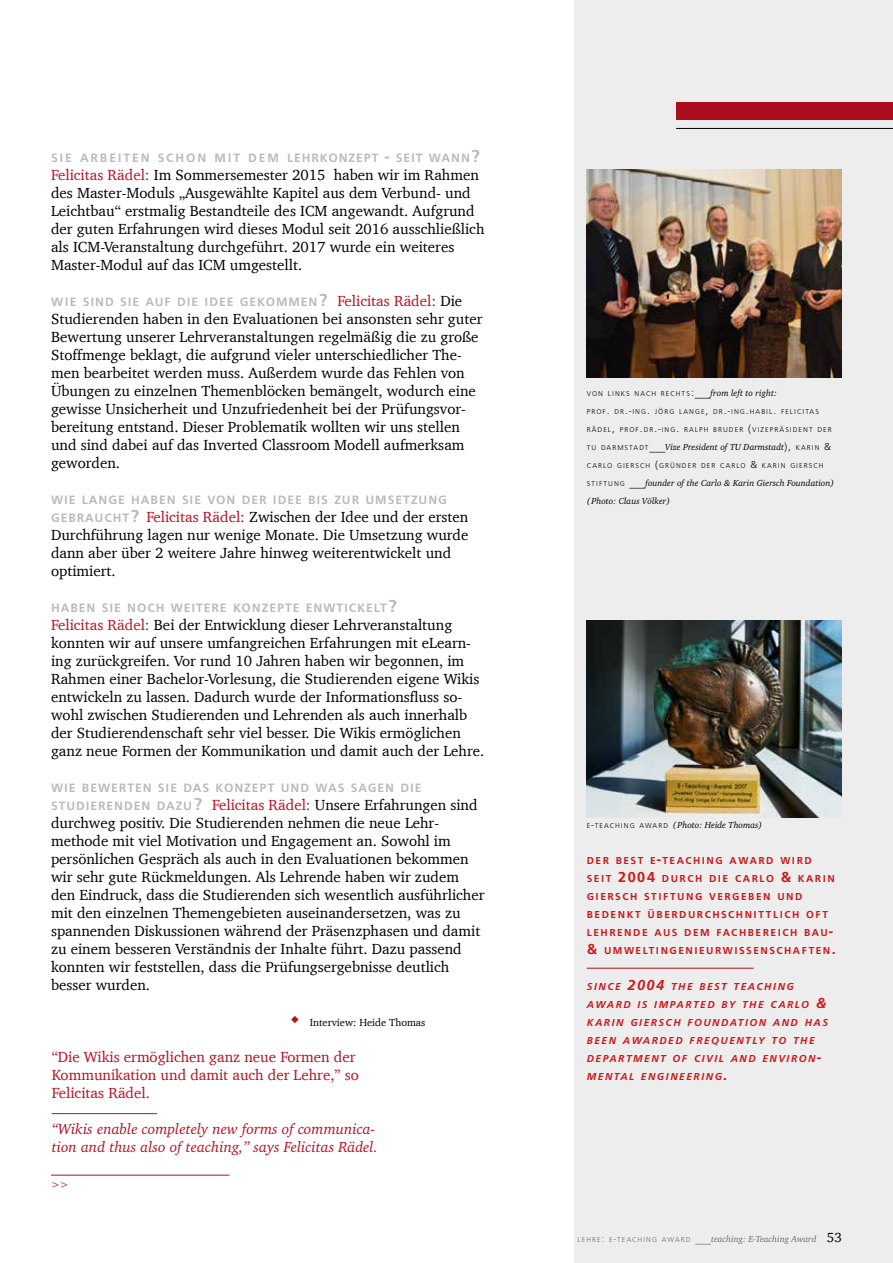
<style>
.page{position:relative;width:893px;height:1263px;background:#fff}
.page>*{position:absolute;margin:0;border:0;box-sizing:border-box;transform-origin:0 0}
.t1{font:15px/18px "Charter";color:#000}
.t2{font:15px/18px "Charter";color:#b90f22}
.t3{font:italic 15px/18px "Charter";color:#b90f22}
.t4{font:13.5px "Charter";color:#000}
.t5{font:500 12.6px "Front Page Pro";letter-spacing:.07em;color:#babbbb}
.t6{font:500 12.6px "Front Page Pro";letter-spacing:.135em;color:#babbbb}
.t7{font:500 10.5px/18px "Front Page Pro";letter-spacing:.145em;color:#cd171a}
.t8{font:italic 500 10.5px/18px "Front Page Pro";letter-spacing:.145em;color:#cd171a}
.t9{font:10.5px "Charter";color:#000}
.t10{font:10.5px "Charter";color:#b90f22}
.t11{font:italic 9px/18px "Charter";color:#000}
.t12{font:italic 9px "Charter";color:#6d6d6c}
.t13{font:300 7.35px "Front Page Pro";letter-spacing:.145em;color:#000}
.s1{font-size:18px}
.s2{color:#b90f22}
.s3{font-family:"Charter";font-weight:400;font-size:15px;color:#b90f22}
.s4{font-family:"Charter";font-weight:400;font-size:15px;color:#000}
.s5{font-family:"Front Page Pro";font-weight:500;font-size:12.6px;color:#babbbb}
.s6{font-family:"Front Page Pro";font-weight:500;font-size:18px;color:#babbbb}
.s7{font-size:10.5px}
.s8{font-family:"Charter";font-weight:400;font-style:italic;font-size:10.5px}
.s9{font-family:"Charter";font-weight:400;font-style:italic;font-size:9px}
.s10{font-family:"Front Page Pro";font-weight:300;font-style:normal;font-size:7.35px}
.s11{font-family:"Front Page Pro";font-weight:300;font-style:normal;font-size:10.5px}
.s12{font-style:inherit}
.s13{font-size:15px}
</style>
<div class="page">
<div style="left:574px;top:0;width:319px;height:1263px;background:#ededed"></div>
<hr style="left:0;top:217px;width:1px;height:288px;background:#ededed">
<hr style="left:587px;top:968px;width:167px;height:1px;background:#b90f22">
<img style="left:587px;top:621px;width:255px;height:197px">
<hr style="left:51px;top:1175px;width:179px;height:1px;background:#b90f22">
<img style="left:587px;top:169px;width:255px;height:208px">
<hr style="left:52px;top:1113px;width:105px;height:1px;background:#b90f22">
<p class="t6" style="left:51px;top:149px;width:430px">SIE ARBEITEN SCHON MIT DEM LEHRKONZEPT <span class="s1">-</span> SEIT WANN<span class="s1">?</span></p>
<p class="t1" style="left:51px;top:166px;width:435px"><span class="s2">Felicitas Rädel:</span> Im Sommersemester 2015 haben wir im Rahmen des Master-Moduls „Ausgewählte Kapitel aus dem Verbund- und Leichtbau“ erstmalig Bestandteile des ICM angewandt. Aufgrund der guten Erfahrungen wird dieses Modul seit 2016 ausschließlich als ICM-Veranstaltung durchgeführt. 2017 wurde ein weiteres Master-Modul auf das ICM umgestellt.</p>
<p class="t5" style="left:51px;top:293px;width:413px">WIE SIND SIE AUF DIE IDEE GEKOMMEN<span class="s1">?</span> <span class="s3">Felicitas Rädel:</span> <span class="s4">Die</span></p>
<p class="t1" style="left:51px;top:310px;width:433px">Studierenden haben in den Evaluationen bei ansonsten sehr guter Bewertung unserer Lehrveranstaltungen regelmäßig die zu große Stoffmenge beklagt, die aufgrund vieler unterschiedlicher The&shy;men bearbeitet werden muss. Außerdem wurde das Fehlen von Übungen zu einzelnen Themenblöcken bemängelt, wodurch eine gewisse Unsicherheit und Unzufriedenheit bei der Prüfungsvor&shy;bereitung entstand. Dieser Problematik wollten wir uns stellen und sind dabei auf das Inverted Classroom Modell aufmerksam geworden.</p>
<p class="t5" style="left:51px;top:491px;width:397px">WIE LANGE HABEN SIE VON DER IDEE BIS ZUR UMSETZUNG</p>
<p class="t1" style="left:51px;top:508px;width:419px"><span class="s5">GEBRAUCHT</span><span class="s6">?</span> <span class="s2">Felicitas Rädel:</span> Zwischen der Idee und der ersten Durchführung lagen nur wenige Monate. Die Umsetzung wurde dann aber über 2 weitere Jahre hinweg weiterentwickelt und optimiert.</p>
<p class="t5" style="left:51px;top:599px;width:347px">HABEN SIE NOCH WEITERE KONZEPTE ENWTICKELT<span class="s1">?</span></p>
<p class="t1" style="left:51px;top:616px;width:435px"><span class="s2">Felicitas Rädel:</span> Bei der Entwicklung dieser Lehrveranstaltung konnten wir auf unsere umfangreichen Erfahrungen mit eLearn&shy;ing zurückgreifen. Vor rund 10 Jahren haben wir begonnen, im Rahmen einer Bachelor-Vorlesung, die Studierenden eigene Wikis entwickeln zu lassen. Dadurch wurde der Informationsfluss so&shy;wohl zwischen Studierenden und Lehrenden als auch innerhalb der Studierendenschaft sehr viel besser. Die Wikis ermöglichen ganz neue Formen der Kommunikation und damit auch der Lehre.</p>
<p class="t5" style="left:51px;top:779px;width:372px">WIE BEWERTEN SIE DAS KONZEPT UND WAS SAGEN DIE</p>
<p class="t1" style="left:51px;top:796px;width:435px"><span class="s5">STUDIERENDEN DAZU</span><span class="s6">?</span> <span class="s2">Felicitas Rädel:</span> Unsere Erfahrungen sind durchweg positiv. Die Studierenden nehmen die neue Lehr&shy;methode mit viel Motivation und Engagement an. Sowohl im persönlichen Gespräch als auch in den Evaluationen bekommen wir sehr gute Rückmeldungen. Als Lehrende haben wir zudem den Eindruck, dass die Studierenden sich wesentlich ausführlicher mit den einzelnen Themengebieten auseinandersetzen, was zu spannenden Diskussionen während der Präsenzphasen und damit zu einem besseren Verständnis der Inhalte führt. Dazu passend konnten wir feststellen, dass die Prüfungsergebnisse deutlich besser wurden.</p>
<p class="t9" style="left:310px;top:1016px;width:117px">Interview: Heide Thomas</p>
<p class="t2" style="left:52px;top:1048px;width:309px">“Die Wikis ermöglichen ganz neue Formen der<br>Kommunikation und damit auch der Lehre,” so<br>Felicitas Rädel.</p>
<p class="t3" style="left:52px;top:1119px;width:328px">“Wikis enable completely new forms of communica&shy;tion and thus also of teaching,” says Felicitas Rädel.</p>
<p class="t10" style="left:51px;top:1178px;width:19px">&gt;&gt;</p>
<p class="t13" style="left:587px;top:388px;width:192px">VON LINKS NACH RECHTS<span class="s7">:</span><span class="s8">___</span><span class="s9">from left to right:</span></p>
<p class="t13" style="left:587px;top:406px;width:234px">PROF<span class="s7">.</span> DR<span class="s7">.-</span>ING<span class="s7">.</span> JÖRG LANGE<span class="s7">,</span> DR<span class="s7">.-</span>ING<span class="s7">.</span>HABIL<span class="s7">.</span> FELICITAS</p>
<p class="t13" style="left:587px;top:424px;width:246px">RÄDEL<span class="s7">,</span> PROF<span class="s7">.</span>DR<span class="s7">.-</span>ING<span class="s7">.</span> RALPH BRUDER <span class="s7">(</span>VIZEPRÄSIDENT DER</p>
<p class="t11" style="left:587px;top:438px;width:246px"><span class="s10">T U DA R M S TA DT</span><span class="s7">___</span>Vize President of TU Darmstadt<span class="s11">),</span> <span class="s10">K A R I N</span> <span class="s11">&amp;</span></p>
<p class="t13" style="left:587px;top:460px;width:238px">CARLO GIERSCH <span class="s7">(</span>GRÜNDER DER CARLO <span class="s7">&amp;</span> KARIN GIERSCH</p>
<p class="t11" style="left:587px;top:474px;width:249px"><span class="s10">S T I F T U N G</span> <span class="s7">___</span>founder of the Carlo &amp; Karin Giersch Foundation) <span class="s12">(</span>Photo: Claus Völker)</p>
<p class="t11" style="left:587px;top:816px;width:177px"><span class="s10">E</span><span class="s11">-</span><span class="s10">TEACHING AWARD</span> <span class="s12">(</span>Photo: Heide Thomas)</p>
<p class="t7" style="left:587px;top:851px;width:251px">DER BEST E<span class="s13">-</span>TEACHING AWARD WIRD SEIT <span class="s13">2004</span> DURCH DIE CARLO <span class="s13">&amp;</span> KARIN GIERSCH STIFTUNG VERGEBEN UND BEDENKT ÜBERDURCHSCHNITTLICH OFT LEHRENDE AUS DEM FACHBEREICH BAU<span class="s13">-&amp;</span> UMWELTINGENIEURWISSENSCHAFTEN<span class="s13">.</span></p>
<p class="t8" style="left:587px;top:977px;width:243px">SINCE <span class="s13">2004</span> THE BEST TEACHING<br>AWARD IS IMPARTED BY THE CARLO <span class="s13">&amp;<br></span>KARIN GIERSCH FOUNDATION AND HAS<br>BEEN AWARDED FREQUENTLY TO THE<br>DEPARTMENT OF CIVIL AND ENVIRON<span class="s13">-<br></span>MENTAL ENGINEERING<span class="s13">.</span></p>
<p class="t12" style="left:577px;top:1233px;width:240px"><span class="s10">L E H R E</span> <span class="s11">:</span> <span class="s10">E</span> <span class="s11">-</span> <span class="s10">T E AC H I N G A WA R D</span> <span class="s7">___</span>teaching: E-Teaching Award</p>
<p class="t4" style="left:827px;top:1229px;width:17px">53</p>
</div>
